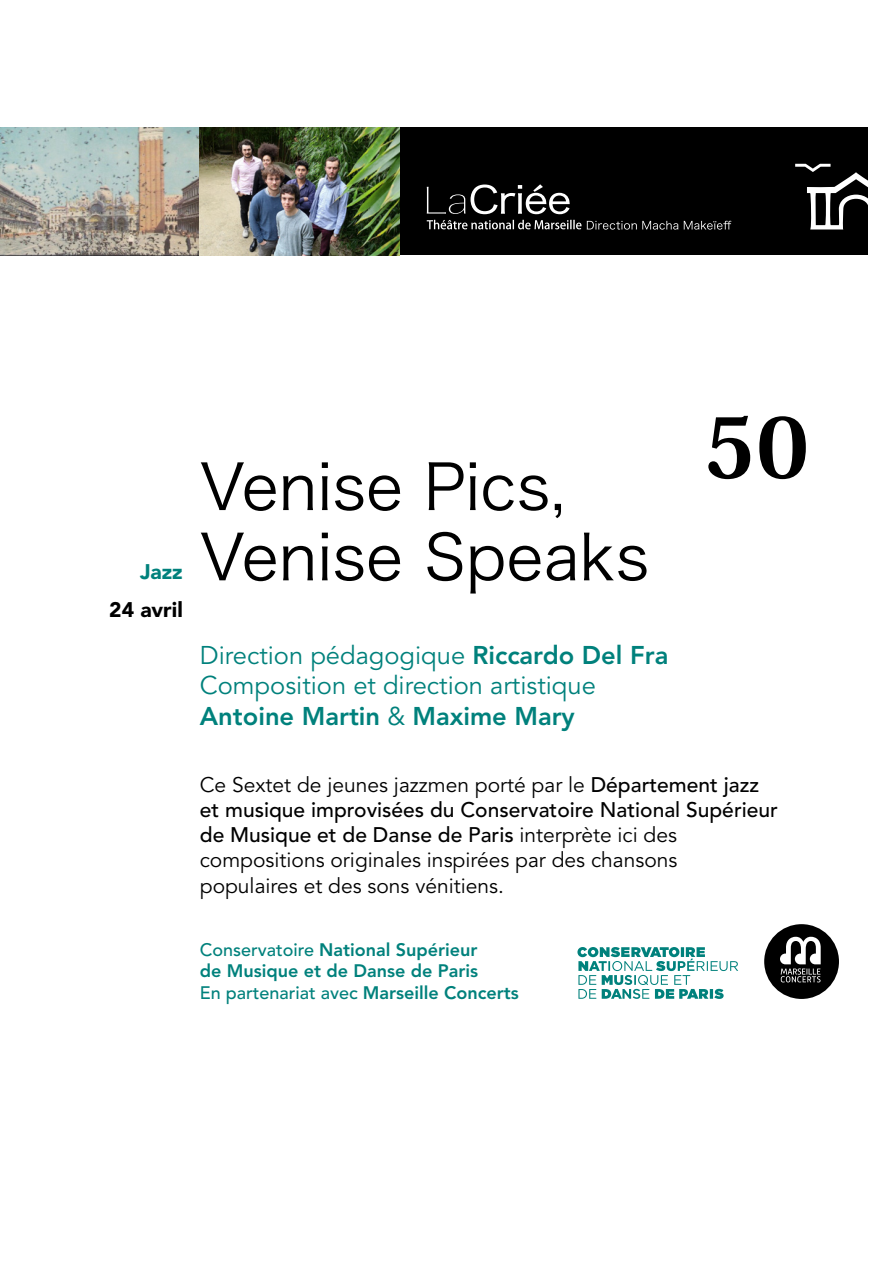
<style>
.page{position:relative;width:893px;height:1263px;background:#fff}
.page>*{position:absolute;margin:0;border:0;box-sizing:border-box;transform-origin:0 0}
.t1{font:800 82.5px "Koz Min Pro";color:#000}
.t2{font:62.7px/70.2px "Hira Kaku Pro W3";color:#000}
.t3{font:25.5px/30.6px "Avenir LT Std";color:#00817c}
.t4{font:21px/25.2px "Avenir LT Std";color:#000}
.t5{font:900 21px "Avenir LT Std";color:#000}
.t6{font:900 21px "Avenir LT Std";color:#00817c}
.t7{font:800 18px/21.6px "Avenir LT Std";color:#00817c}
.s1{font-weight:800}
.s2{font-weight:500}
</style>
<div class="page">
<div style="left:0;top:128px;width:867px;height:127px;background:#000"></div>
<svg style="left:587px;top:221px;width:91px;height:9px"></svg>
<svg style="left:684px;top:221px;width:47px;height:9px"></svg>
<svg style="left:427px;top:187px;width:38px;height:27px"></svg>
<svg style="left:471px;top:184px;width:99px;height:30px"></svg>
<svg style="left:795px;top:164px;width:73px;height:65px"></svg>
<svg style="left:427px;top:220px;width:154px;height:9px"></svg>
<img style="left:0;top:128px;width:200px;height:127px">
<img style="left:200px;top:128px;width:200px;height:127px">
<svg style="left:577px;top:947px;width:161px;height:52px"></svg>
<svg style="left:764px;top:924px;width:75px;height:75px"></svg>
<p class="t6" style="left:140px;top:559px;width:44px">Jazz</p>
<p class="t5" style="left:109px;top:597px;width:75px">24 avril</p>
<h2 class="t2" style="left:200px;top:447px;width:451px">Venise Pics,<br>Venise Speaks</h2>
<p class="t3" style="left:200px;top:640px;width:470px">Direction pédagogique <span class="s1">Riccardo Del Fra<br></span>Composition et direction artistique<br><span class="s1">Antoine Martin</span> &amp; <span class="s1">Maxime Mary</span></p>
<h1 class="t1" style="left:703px;top:386px;width:107px">50</h1>
<p class="t4" style="left:200px;top:772px;width:580px">Ce Sextet de jeunes jazzmen porté par le <span class="s2">Département jazz et musique improvisées du Conservatoire National Supérieur de Musique et de Danse de Paris</span> interprète ici des compositions originales inspirées par des chansons populaires et des sons vénitiens.</p>
<p class="t7" style="left:200px;top:939px;width:321px"><span class="s2">Conservatoire</span> National Supérieur<br>de Musique et de Danse de Paris<br><span class="s2">En partenariat avec</span> Marseille Concerts</p>
</div>
